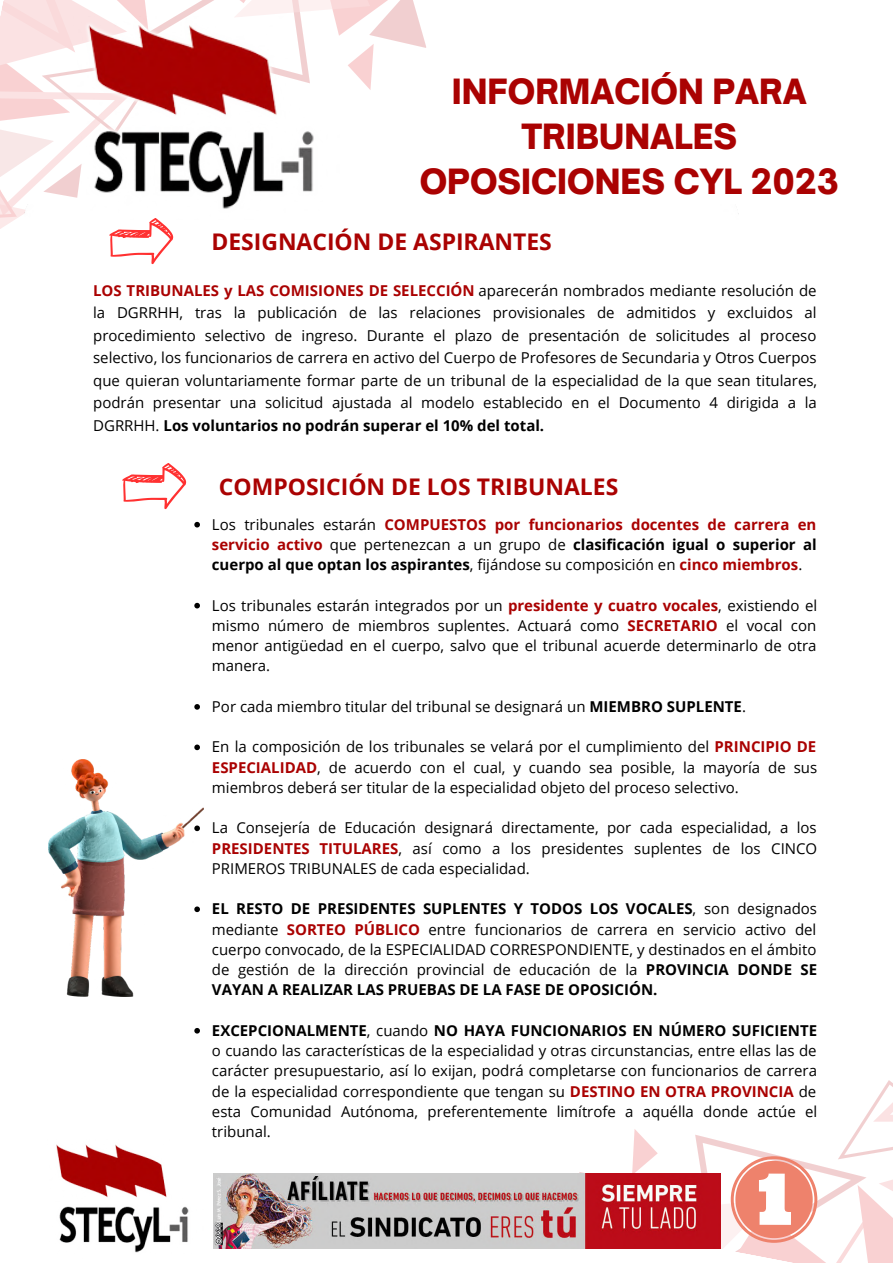
<style>
.page{position:relative;width:893px;height:1264px;background:#fff}
.page>*{position:absolute;margin:0;border:0;box-sizing:border-box;transform-origin:0 0}
.t1{font:900 33.3px/45px "Open Sauce One";color:#aa0202;text-align:center}
.t2{font:700 22.95px "Open Sans";color:#aa0202}
.t3{font:15px/20.2px "Open Sans";color:#000;text-align:justify}
.t4{font:700 15px/20.2px "Open Sans";color:#aa0202;text-align:justify}
.s1{font-weight:700;color:#aa0202}
.s2{font-weight:700}
.s3{font-weight:400;color:#000}
.s4{color:#000}
</style>
<div class="page">
<svg style="left:569px;top:1080px;width:323px;height:182px"></svg>
<img style="left:214px;top:1173px;width:507px;height:75px">
<img style="left:49px;top:759px;width:154px;height:237px">
<svg style="left:194px;top:522px;width:6px;height:5px"></svg>
<svg style="left:194px;top:603px;width:6px;height:5px"></svg>
<svg style="left:194px;top:704px;width:6px;height:5px"></svg>
<svg style="left:194px;top:744px;width:6px;height:6px"></svg>
<svg style="left:194px;top:825px;width:6px;height:6px"></svg>
<svg style="left:194px;top:906px;width:6px;height:6px"></svg>
<svg style="left:194px;top:1028px;width:6px;height:5px"></svg>
<img style="left:56px;top:1144px;width:133px;height:109px">
<svg style="left:0;top:0;width:426px;height:265px"></svg>
<svg style="left:122px;top:463px;width:64px;height:46px"></svg>
<img style="left:68px;top:16px;width:271px;height:204px">
<p class="t1" style="left:420px;top:68px;width:420px">INFORMACIÓN PARA<br>TRIBUNALES<br>OPOSICIONES CYL 2023</p>
<p class="t2" style="left:211px;top:225px;width:342px">DESIGNACIÓN DE ASPIRANTES</p>
<p class="t3" style="left:93px;top:279px;width:725px;line-height:22.5px"><span class="s1">LOS TRIBUNALES y LAS COMISIONES DE SELECCIÓN</span> aparecerán nombrados mediante resolución de la DGRRHH, tras la publicación de las relaciones provisionales de admitidos y excluidos al procedimiento selectivo de ingreso. Durante el plazo de presentación de solicitudes al proceso selectivo, los funcionarios de carrera en activo del Cuerpo de Profesores de Secundaria y Otros Cuerpos que quieran voluntariamente formar parte de un tribunal de la especialidad de la que sean titulares, podrán presentar una solicitud ajustada al modelo establecido en el Documento 4 dirigida a la DGRRHH. <span class="s2">Los voluntarios no podrán superar el 10% del total.</span></p>
<p class="t2" style="left:219px;top:470px;width:401px">COMPOSICIÓN DE LOS TRIBUNALES</p>
<p class="t4" style="left:212px;top:514px;width:606px"><span class="s3">Los tribunales estarán</span> COMPUESTOS por funcionarios docentes de carrera en servicio activo <span class="s3">que pertenezcan a un grupo de</span> <span class="s4">clasificación igual o superior al cuerpo al que optan los aspirantes</span><span class="s3">, fijándose su composición en</span> cinco miembros<span class="s3">.</span></p>
<p class="t3" style="left:212px;top:594px;width:606px">Los tribunales estarán integrados por un <span class="s1">presidente y cuatro vocales</span>, existiendo el mismo número de miembros suplentes. Actuará como <span class="s1">SECRETARIO</span> el vocal con menor antigüedad en el cuerpo, salvo que el tribunal acuerde determinarlo de otra manera.</p>
<p class="t3" style="left:212px;top:696px;width:535px">Por cada miembro titular del tribunal se designará un <span class="s2">MIEMBRO SUPLENTE</span>.</p>
<p class="t3" style="left:212px;top:736px;width:607px">En la composición de los tribunales se velará por el cumplimiento del <span class="s1">PRINCIPIO DE ESPECIALIDAD</span>, de acuerdo con el cual, y cuando sea posible, la mayoría de sus miembros deberá ser titular de la especialidad objeto del proceso selectivo.</p>
<p class="t3" style="left:212px;top:817px;width:606px">La Consejería de Educación designará directamente, por cada especialidad, a los <span class="s1">PRESIDENTES TITULARES</span>, así como a los presidentes suplentes de los CINCO PRIMEROS TRIBUNALES de cada especialidad.</p>
<p class="t3" style="left:212px;top:898px;width:606px"><span class="s2">EL RESTO DE PRESIDENTES SUPLENTES Y TODOS LOS VOCALES</span>, son designados mediante <span class="s1">SORTEO PÚBLICO</span> entre funcionarios de carrera en servicio activo del cuerpo convocado, de la ESPECIALIDAD CORRESPONDIENTE, y destinados en el ámbito de gestión de la dirección provincial de educación de la <span class="s2">PROVINCIA DONDE SE VAYAN A REALIZAR LAS PRUEBAS DE LA FASE DE OPOSICIÓN.</span></p>
<p class="t3" style="left:212px;top:1019px;width:607px"><span class="s2">EXCEPCIONALMENTE</span>, cuando <span class="s2">NO HAYA FUNCIONARIOS EN NÚMERO SUFICIENTE </span>o cuando las características de la especialidad y otras circunstancias, entre ellas las de carácter presupuestario, así lo exijan, podrá completarse con funcionarios de carrera de la especialidad correspondiente que tengan su <span class="s1">DESTINO EN OTRA PROVINCIA</span> de esta Comunidad Autónoma, preferentemente limítrofe a aquélla donde actúe el tribunal.</p>
</div>
